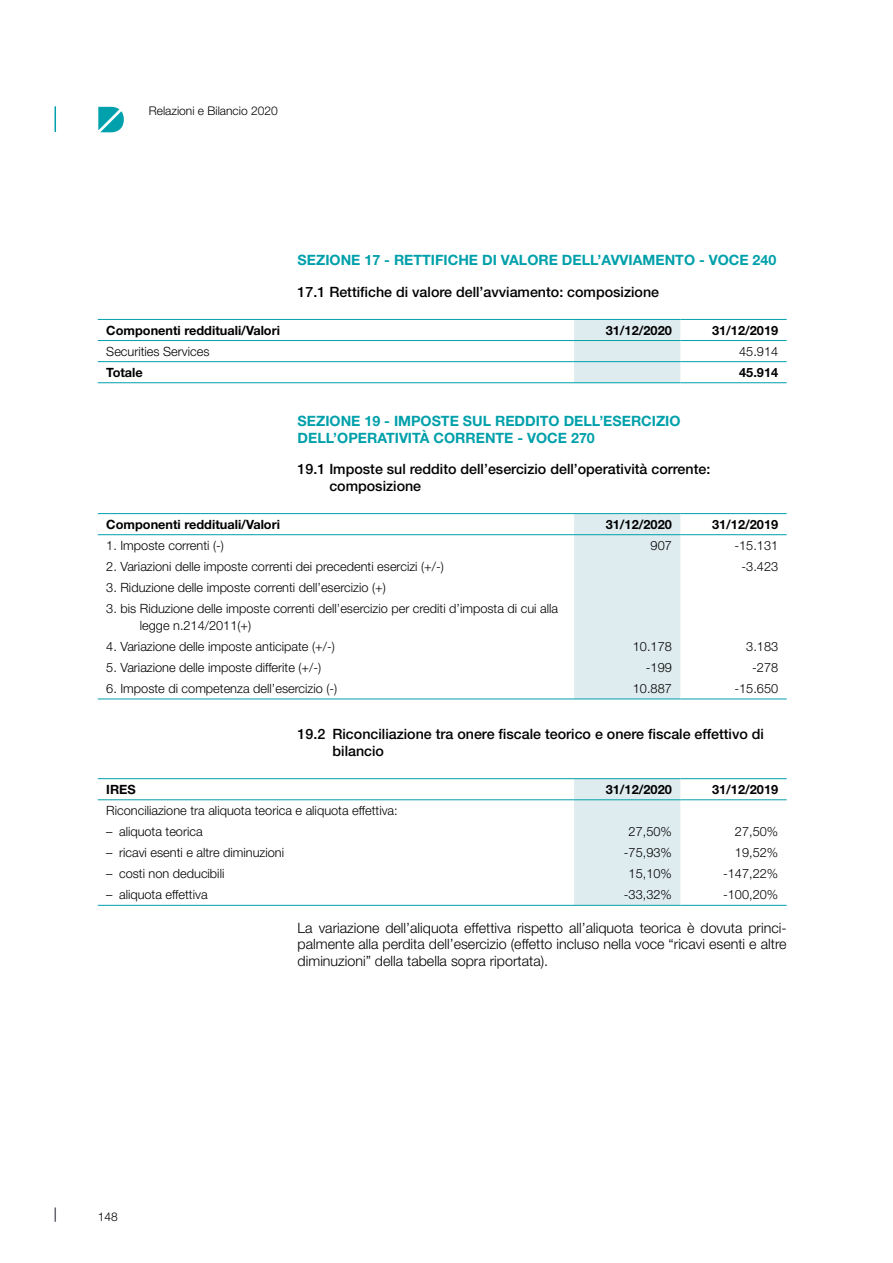
<style>
.page{position:relative;width:893px;height:1263px;background:#fff}
.page>*{position:absolute;margin:0;border:0;box-sizing:border-box;transform-origin:0 0}
.t1{font:500 14.25px/16.5px "Helvetica Neue LT Std";color:#000}
.t2{font:300 14.25px/16.5px "Helvetica Neue LT Std";color:#000;text-align:justify}
.t3{font:700 14.25px/16.5px "Helvetica Neue LT Std";color:#00a0aa}
.t4{font:300 12.75px/16.5px "Helvetica Neue LT Std";color:#000}
.t5{font:700 12.75px "Helvetica Neue LT Std";color:#000}
.t6{font:300 12px "Helvetica Neue LT Std";color:#000}
</style>
<div class="page">
<svg style="left:55px;top:106px;width:1px;height:26px"></svg>
<svg style="left:55px;top:1207px;width:1px;height:15px"></svg>
<svg style="left:98px;top:107px;width:26px;height:25px"></svg>
<div style="left:574px;top:320px;width:106px;height:62px;background:#dfecef"></div>
<hr style="left:98px;top:340px;width:476px;height:1px;background:#00a0aa">
<hr style="left:574px;top:340px;width:106px;height:1px;background:#00a0aa">
<hr style="left:680px;top:340px;width:107px;height:1px;background:#00a0aa">
<hr style="left:98px;top:361px;width:476px;height:1px;background:#00a0aa">
<hr style="left:574px;top:361px;width:106px;height:1px;background:#00a0aa">
<hr style="left:680px;top:361px;width:107px;height:1px;background:#00a0aa">
<hr style="left:98px;top:382px;width:476px;height:1px;background:#00a0aa">
<hr style="left:574px;top:382px;width:106px;height:1px;background:#00a0aa">
<hr style="left:680px;top:382px;width:107px;height:1px;background:#00a0aa">
<hr style="left:98px;top:319px;width:476px;height:1px;background:#00a0aa">
<hr style="left:574px;top:319px;width:106px;height:1px;background:#00a0aa">
<hr style="left:680px;top:319px;width:107px;height:1px;background:#00a0aa">
<div style="left:574px;top:514px;width:106px;height:185px;background:#dfecef"></div>
<hr style="left:98px;top:513px;width:476px;height:1px;background:#00a0aa">
<hr style="left:574px;top:513px;width:106px;height:1px;background:#00a0aa">
<hr style="left:680px;top:513px;width:107px;height:1px;background:#00a0aa">
<hr style="left:98px;top:534px;width:476px;height:1px;background:#00a0aa">
<hr style="left:574px;top:534px;width:106px;height:1px;background:#00a0aa">
<hr style="left:680px;top:534px;width:107px;height:1px;background:#00a0aa">
<hr style="left:98px;top:699px;width:476px;height:1px;background:#00a0aa">
<hr style="left:574px;top:699px;width:106px;height:1px;background:#00a0aa">
<hr style="left:680px;top:699px;width:107px;height:1px;background:#00a0aa">
<div style="left:574px;top:779px;width:106px;height:126px;background:#dfecef"></div>
<hr style="left:98px;top:778px;width:476px;height:1px;background:#00a0aa">
<hr style="left:574px;top:778px;width:106px;height:1px;background:#00a0aa">
<hr style="left:680px;top:778px;width:107px;height:1px;background:#00a0aa">
<hr style="left:98px;top:799px;width:476px;height:1px;background:#00a0aa">
<hr style="left:574px;top:799px;width:106px;height:1px;background:#00a0aa">
<hr style="left:680px;top:799px;width:107px;height:1px;background:#00a0aa">
<hr style="left:98px;top:905px;width:476px;height:1px;background:#00a0aa">
<hr style="left:574px;top:905px;width:106px;height:1px;background:#00a0aa">
<hr style="left:680px;top:905px;width:107px;height:1px;background:#00a0aa">
<p class="t6" style="left:149px;top:103px;width:130px">Relazioni e Bilancio 2020</p>
<p class="t3" style="left:298px;top:252px;width:480px">SEZIONE 17 - RETTIFICHE DI VALORE DELL’AVVIAMENTO - VOCE 240</p>
<p class="t1" style="left:298px;top:283px;width:363px">17.1 Rettifiche di valore dell’avviamento: composizione</p>
<p class="t5" style="left:106px;top:322px;width:175px">Componenti reddituali/Valori</p>
<p class="t5" style="left:606px;top:322px;width:68px">31/12/2020</p>
<p class="t5" style="left:712px;top:322px;width:68px">31/12/2019</p>
<p class="t4" style="left:106px;top:343px;width:105px">Securities Services</p>
<p class="t4" style="left:739px;top:343px;width:40px">45.914</p>
<p class="t5" style="left:106px;top:364px;width:38px">Totale</p>
<p class="t5" style="left:739px;top:364px;width:40px">45.914</p>
<p class="t3" style="left:298px;top:413px;width:384px">SEZIONE 19 - IMPOSTE SUL REDDITO DELL’ESERCIZIO<br>DELL’OPERATIVITÀ CORRENTE - VOCE 270</p>
<p class="t1" style="left:329px;top:461px;width:382px;text-indent:-32px">19.1 Imposte sul reddito dell’esercizio dell’operatività corrente: composizione</p>
<p class="t5" style="left:106px;top:516px;width:175px">Componenti reddituali/Valori</p>
<p class="t5" style="left:606px;top:516px;width:68px">31/12/2020</p>
<p class="t5" style="left:712px;top:516px;width:68px">31/12/2019</p>
<p class="t4" style="left:106px;top:537px;width:119px">1. Imposte correnti (-)</p>
<p class="t4" style="left:651px;top:537px;width:23px">907</p>
<p class="t4" style="left:734px;top:537px;width:45px">-15.131</p>
<p class="t4" style="left:106px;top:558px;width:339px">2. Variazioni delle imposte correnti dei precedenti esercizi (+/-)</p>
<p class="t4" style="left:741px;top:558px;width:38px">-3.423</p>
<p class="t4" style="left:106px;top:579px;width:281px">3. Riduzione delle imposte correnti dell’esercizio (+)</p>
<p class="t4" style="left:140px;top:600px;width:420px;text-indent:-34px">3. bis Riduzione delle imposte correnti dell’esercizio per crediti d’imposta di cui alla legge n.214/2011(+)</p>
<p class="t4" style="left:106px;top:638px;width:230px">4. Variazione delle imposte anticipate (+/-)</p>
<p class="t4" style="left:633px;top:638px;width:40px">10.178</p>
<p class="t4" style="left:746px;top:638px;width:33px">3.183</p>
<p class="t4" style="left:106px;top:659px;width:217px">5. Variazione delle imposte differite (+/-)</p>
<p class="t4" style="left:646px;top:659px;width:27px">-199</p>
<p class="t4" style="left:752px;top:659px;width:27px">-278</p>
<p class="t4" style="left:106px;top:680px;width:232px">6. Imposte di competenza dell’esercizio (-)</p>
<p class="t4" style="left:633px;top:680px;width:40px">10.887</p>
<p class="t4" style="left:734px;top:680px;width:45px">-15.650</p>
<p class="t1" style="left:332px;top:726px;width:433px;text-indent:-35px">19.2 Riconciliazione tra onere fiscale teorico e onere fiscale effettivo di bilancio</p>
<p class="t5" style="left:106px;top:781px;width:31px">IRES</p>
<p class="t5" style="left:606px;top:781px;width:68px">31/12/2020</p>
<p class="t5" style="left:712px;top:781px;width:68px">31/12/2019</p>
<p class="t4" style="left:106px;top:802px;width:293px">Riconciliazione tra aliquota teorica e aliquota effettiva:</p>
<p class="t4" style="left:106px;top:823px;width:98px">– aliquota teorica</p>
<p class="t4" style="left:629px;top:823px;width:45px">27,50%</p>
<p class="t4" style="left:735px;top:823px;width:45px">27,50%</p>
<p class="t4" style="left:106px;top:844px;width:179px">– ricavi esenti e altre diminuzioni</p>
<p class="t4" style="left:624px;top:844px;width:49px">-75,93%</p>
<p class="t4" style="left:735px;top:844px;width:45px">19,52%</p>
<p class="t4" style="left:106px;top:865px;width:120px">– costi non deducibili</p>
<p class="t4" style="left:629px;top:865px;width:45px">15,10%</p>
<p class="t4" style="left:723px;top:865px;width:57px">-147,22%</p>
<p class="t4" style="left:106px;top:886px;width:103px">– aliquota effettiva</p>
<p class="t4" style="left:624px;top:886px;width:49px">-33,32%</p>
<p class="t4" style="left:723px;top:886px;width:57px">-100,20%</p>
<p class="t2" style="left:298px;top:919px;width:490px">La variazione dell’aliquota effettiva rispetto all’aliquota teorica è dovuta princi&shy;palmente alla perdita dell’esercizio (effetto incluso nella voce “ricavi esenti e altre diminuzioni” della tabella sopra riportata).</p>
<p class="t6" style="left:98px;top:1209px;width:22px">148</p>
</div>
